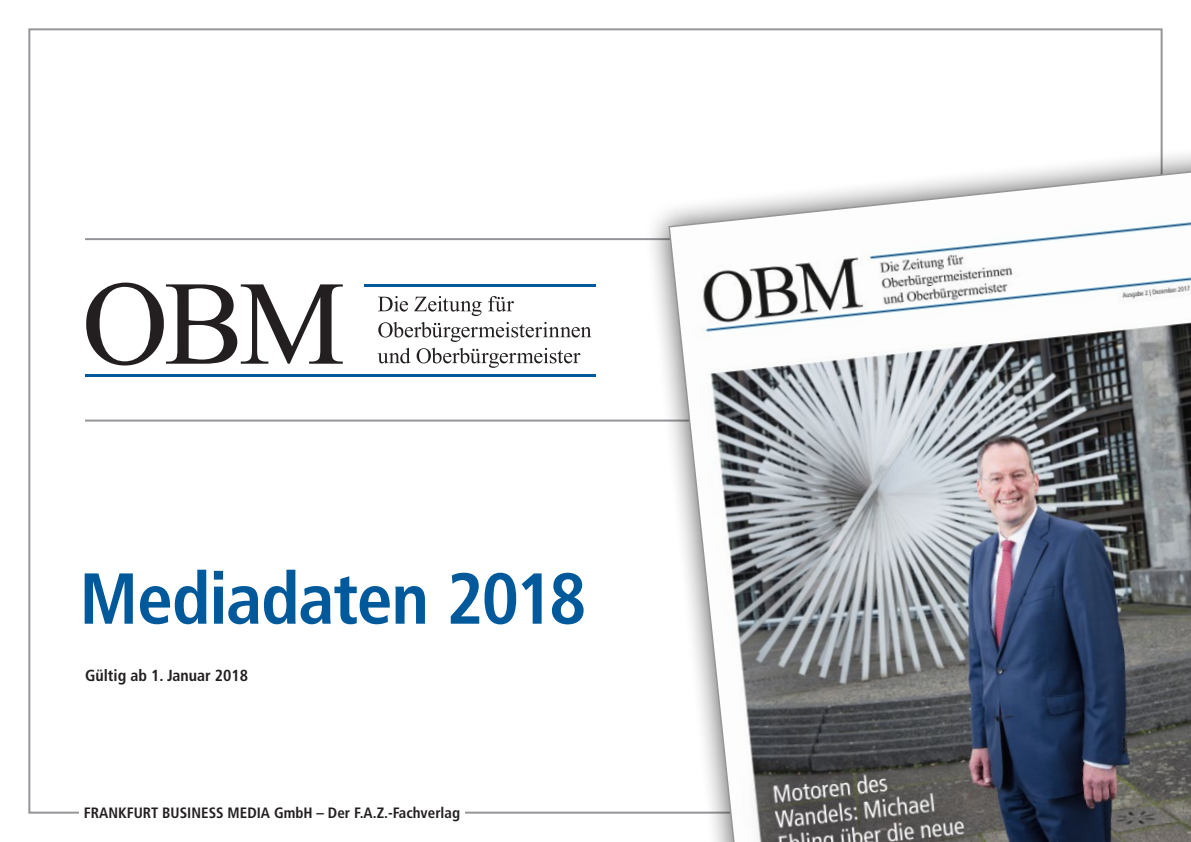
<style>
.page{position:relative;width:1191px;height:842px;background:#fff}
.page>*{position:absolute;margin:0;border:0;box-sizing:border-box;transform-origin:0 0}
.t1{font:700 condensed 72px "Frutiger LT Std";letter-spacing:-.02em;color:#00599b}
.t2{font:700 condensed 16px "Frutiger LT Std";color:#231f20}
.t3{font:700 condensed 15px "Frutiger LT Std";color:#231f20}
</style>
<div class="page">
<hr style="left:85px;top:420px;width:1021px;height:2px;background:#939598">
<hr style="left:85px;top:238px;width:1021px;height:2px;background:#939598">
<svg style="left:86px;top:283px;width:257px;height:82px"></svg>
<svg style="left:378px;top:296px;width:30px;height:16px"></svg>
<svg style="left:414px;top:296px;width:67px;height:20px"></svg>
<svg style="left:488px;top:296px;width:26px;height:16px"></svg>
<svg style="left:378px;top:322px;width:213px;height:20px"></svg>
<svg style="left:377px;top:348px;width:33px;height:15px"></svg>
<svg style="left:416px;top:348px;width:164px;height:20px"></svg>
<hr style="left:85px;top:374px;width:510px;height:3px;background:#00599b">
<hr style="left:364px;top:284px;width:231px;height:3px;background:#00599b">
<div style="left:644px;top:143px;width:547px;height:699px;background:#231f20;opacity:.75"></div>
<svg style="left:667px;top:166px;width:524px;height:676px"></svg>
<h1 class="t1" style="left:79px;top:556px;width:508px">Mediadaten 2018</h1>
<p class="t2" style="left:85px;top:666px;width:165px">Gültig ab 1. Januar 2018</p>
<p class="t3" style="left:84px;top:804px;width:378px">FRANKFURT BUSINESS MEDIA GmbH – Der F.A.Z.-Fachverlag</p>
</div>
